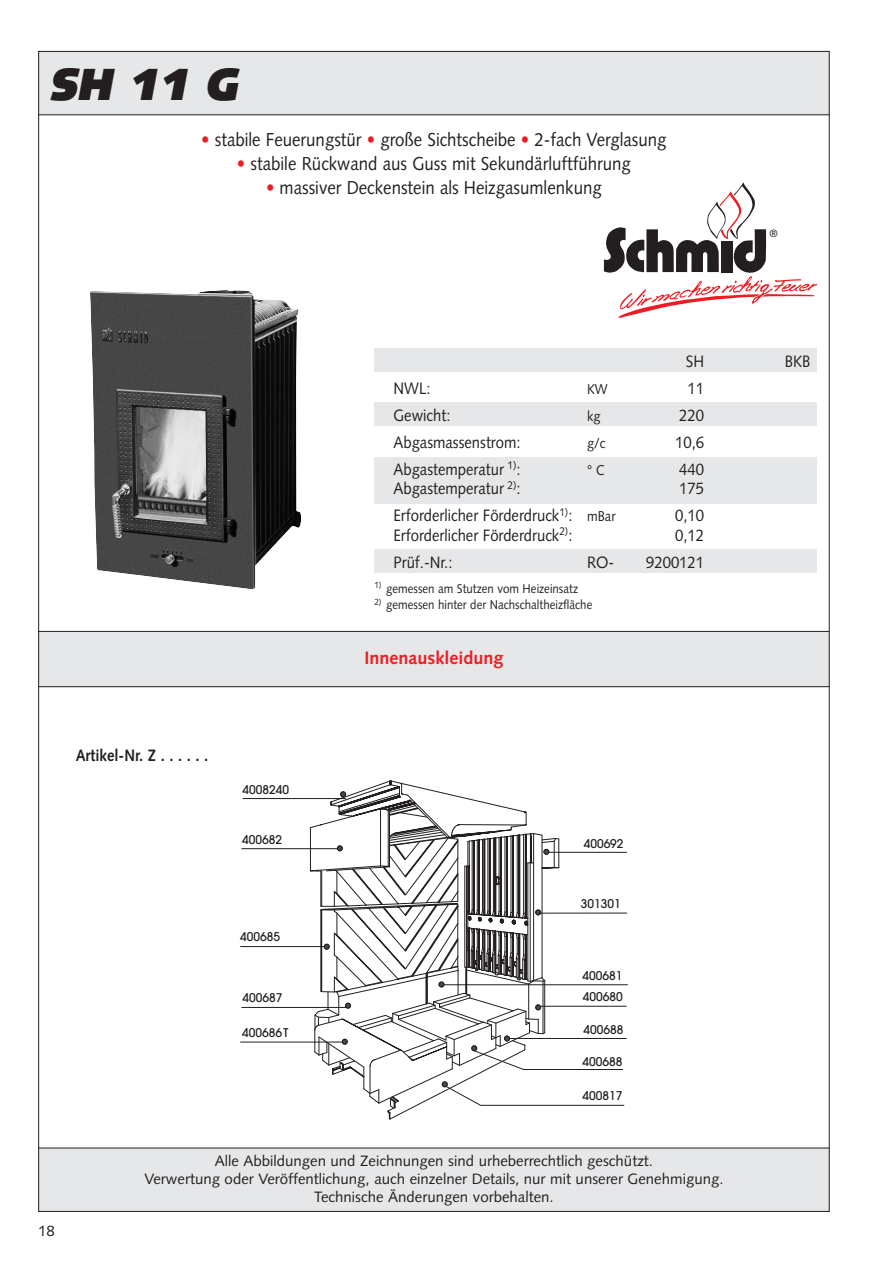
<style>
.page{position:relative;width:893px;height:1263px;background:#fff}
.page>*{position:absolute;margin:0;border:0;box-sizing:border-box;transform-origin:0 0}
.t1{font:italic 900 45px "Syntax";color:#231f20}
.t2{font:18.75px "Syntax";color:#231f20;scale:.9 1}
.t3{font:700 18px "Syntax";color:#ee1d23}
.t4{font:16.5px "Syntax";color:#231f20;scale:.9 1}
.t5{font:700 16.5px "Syntax";color:#231f20;scale:.9 1}
.t6{font:15px/18px "Syntax";color:#231f20;text-align:center}
.t7{font:14.25px "Syntax";color:#231f20;scale:.9 1}
.t8{font:12.75px "Syntax";color:#231f20;scale:.9 1}
.t9{font:500 12px/21.5px "Avant Garde";color:#231f20}
.t10{font:300 10.5px "Frutiger";color:#231f20}
.s1{color:#ee1d23}
.s2{font-size:14.25px}
</style>
<div class="page">
<div style="left:38px;top:51px;width:791px;height:64px;background:#e6e7e9"></div>
<div style="left:38px;top:631px;width:791px;height:56px;background:#e6e7e9"></div>
<hr style="left:38px;top:631px;width:791px;height:1px;background:#231f20">
<hr style="left:38px;top:114px;width:791px;height:1px;background:#231f20">
<div style="left:38px;top:1148px;width:791px;height:64px;background:#e6e7e9"></div>
<hr style="left:38px;top:1148px;width:791px;height:1px;background:#231f20">
<hr style="left:38px;top:686px;width:791px;height:1px;background:#231f20">
<img style="left:90px;top:290px;width:211px;height:299px">
<svg style="left:604px;top:182px;width:212px;height:135px"></svg>
<div style="left:374px;top:403px;width:442px;height:23px;background:#e6e7e9"></div>
<div style="left:374px;top:349px;width:442px;height:23px;background:#e6e7e9"></div>
<div style="left:374px;top:457px;width:442px;height:46px;background:#e6e7e9"></div>
<div style="left:374px;top:550px;width:442px;height:23px;background:#e6e7e9"></div>
<svg style="left:240px;top:798px;width:387px;height:308px"></svg>
<svg style="left:314px;top:781px;width:245px;height:338px"></svg>
<hr style="left:539px;top:913px;width:87px;height:1px;background:#231f20">
<hr style="left:548px;top:852px;width:78px;height:1px;background:#231f20">
<h1 class="t1" style="left:49px;top:66px;width:198px">SH 11 G</h1>
<p class="t2" style="left:201px;top:132px;width:518px"><span class="s1">•</span> stabile Feuerungstür <span class="s1">•</span> große Sichtscheibe <span class="s1">•</span> 2-fach Verglasung</p>
<p class="t2" style="left:237px;top:156px;width:439px"><span class="s1">•</span> stabile Rückwand aus Guss mit Sekundärluftführung</p>
<p class="t2" style="left:266px;top:180px;width:374px"><span class="s1">•</span> massiver Deckenstein als Heizgasumlenkung</p>
<p class="t10" style="left:769px;top:229px;width:10px">®</p>
<p class="t4" style="left:686px;top:354px;width:22px">SH</p>
<p class="t4" style="left:784px;top:354px;width:30px">BKB</p>
<p class="t4" style="left:393px;top:381px;width:43px">NWL:</p>
<p class="t7" style="left:587px;top:383px;width:24px">KW</p>
<p class="t4" style="left:687px;top:381px;width:20px">11</p>
<p class="t4" style="left:393px;top:408px;width:65px">Gewicht:</p>
<p class="t7" style="left:587px;top:410px;width:17px">kg</p>
<p class="t4" style="left:679px;top:408px;width:29px">220</p>
<p class="t4" style="left:393px;top:435px;width:143px">Abgasmassenstrom:</p>
<p class="t7" style="left:587px;top:437px;width:22px">g/c</p>
<p class="t4" style="left:675px;top:435px;width:34px">10,6</p>
<p class="t4" style="left:393px;top:462px;width:143px">Abgastemperatur <sup>1)</sup>:</p>
<p class="t7" style="left:587px;top:464px;width:21px">° C</p>
<p class="t4" style="left:679px;top:462px;width:29px">440</p>
<p class="t4" style="left:393px;top:482px;width:143px">Abgastemperatur <sup>2)</sup>:</p>
<p class="t4" style="left:679px;top:482px;width:29px">175</p>
<p class="t4" style="left:393px;top:509px;width:248px">Erforderlicher Förderdruck<sup>1)</sup>: <span class="s2">mBar</span></p>
<p class="t4" style="left:675px;top:509px;width:34px">0,10</p>
<p class="t4" style="left:393px;top:528px;width:200px">Erforderlicher Förderdruck<sup>2)</sup>:</p>
<p class="t4" style="left:675px;top:528px;width:34px">0,12</p>
<p class="t4" style="left:393px;top:555px;width:67px">Prüf.-Nr.:</p>
<p class="t4" style="left:587px;top:555px;width:32px">RO-</p>
<p class="t4" style="left:646px;top:555px;width:66px">9200121</p>
<p class="t8" style="left:374px;top:583px;width:228px"><sup>1)</sup> gemessen am Stutzen vom Heizeinsatz</p>
<p class="t8" style="left:374px;top:600px;width:244px"><sup>2)</sup> gemessen hinter der Nachschaltheizfläche</p>
<p class="t5" style="left:76px;top:749px;width:149px">Artikel-Nr. Z . . . . . .</p>
<p class="t9" style="left:242px;top:780px;width:48px">4008240</p>
<p class="t9" style="left:242px;top:830px;width:41px">400682</p>
<p class="t9" style="left:240px;top:927px;width:41px">400685</p>
<p class="t9" style="left:242px;top:988px;width:41px">400687</p>
<p class="t9" style="left:242px;top:1023px;width:48px">400686T</p>
<p class="t3" style="left:364px;top:650px;width:141px">Innenauskleidung</p>
<p class="t9" style="left:583px;top:834px;width:41px">400692</p>
<p class="t9" style="left:581px;top:894px;width:41px">301301</p>
<p class="t9" style="left:582px;top:966px;width:42px">400681<br>400680</p>
<p class="t9" style="left:583px;top:1020px;width:41px">400688</p>
<p class="t9" style="left:582px;top:1051px;width:41px">400688</p>
<p class="t9" style="left:582px;top:1086px;width:41px">400817</p>
<p class="t6" style="left:38px;top:1223px;width:18px">18</p>
<p class="t6" style="left:144px;top:1153px;width:580px">Alle Abbildungen und Zeichnungen sind urheberrechtlich geschützt.<br>Verwertung oder Veröffentlichung, auch einzelner Details, nur mit unserer Genehmigung.<br>Technische Änderungen vorbehalten.</p>
</div>
